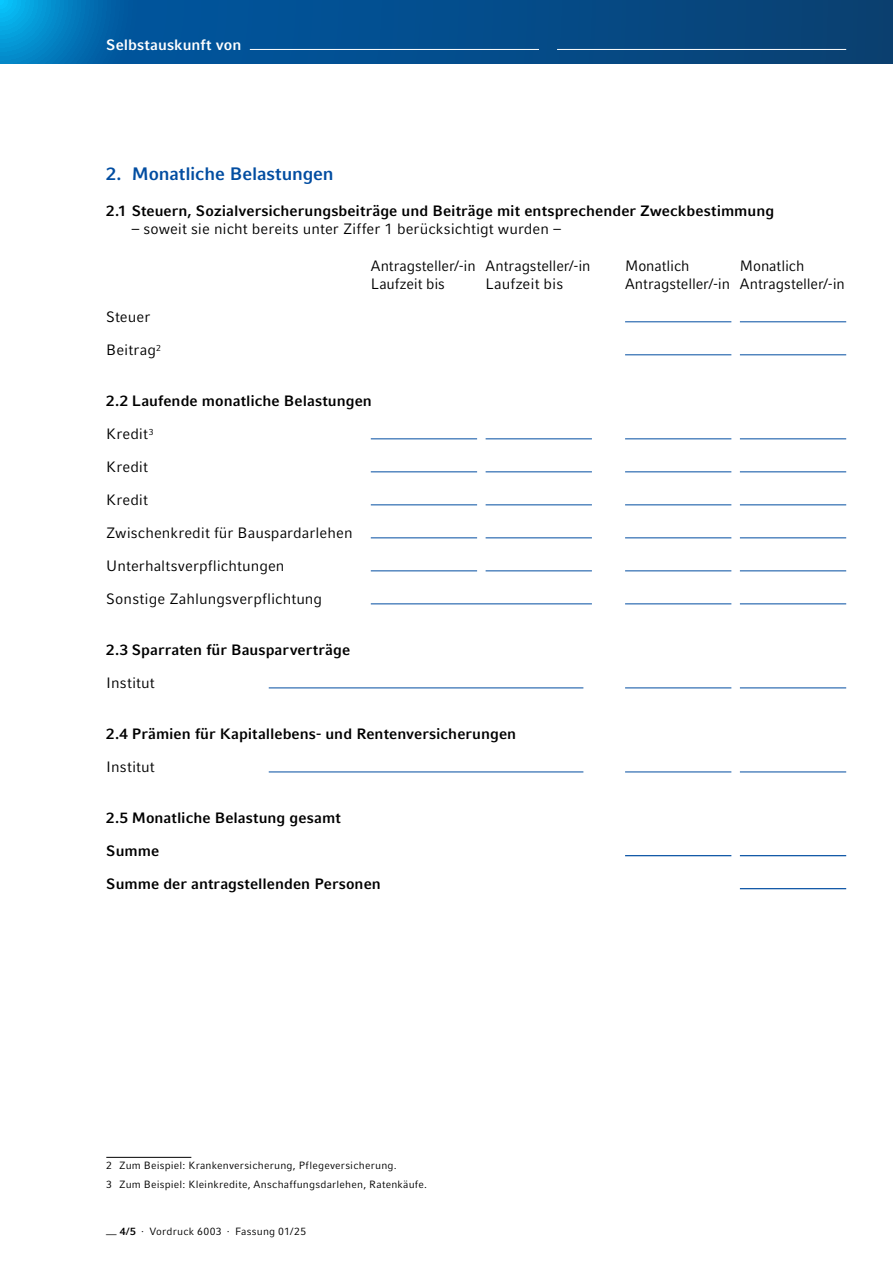
<style>
.page{position:relative;width:893px;height:1263px;background:#fff}
.page>*{position:absolute;margin:0;border:0;box-sizing:border-box;transform-origin:0 0}
.L_Zahl_L_Zahl_E1{font:700 18px "Compatil Fact LT Pro";letter-spacing:-.005em;color:#024da1}
.G_G_frei{font:700 15px "Compatil Fact LT Pro";color:#000}
.G_G_frei-2{font:15px/18px "Compatil Fact LT Pro";color:#000}
.G_G_EZ_LZ{font:15px "Compatil Fact LT Pro";letter-spacing:.005em;color:#000}
.t1{font:700 15px "Compatil Fact LT Pro";letter-spacing:.005em;color:#fff}
.Fuss_Norm_End_Fußnote{font:10.5px "Compatil Fact LT Pro";letter-spacing:.02em;color:#000}
.s1{font-weight:700}
</style>
<div class="page">
<svg style="left:0;top:0;width:893px;height:64px;background:#045290"></svg>
<hr style="left:250px;top:49px;width:289px;height:1px;background:#fff">
<hr style="left:557px;top:49px;width:289px;height:1px;background:#fff">
<hr style="left:625px;top:321px;width:106px;height:1px;background:#024da1">
<hr style="left:740px;top:321px;width:106px;height:1px;background:#024da1">
<hr style="left:625px;top:354px;width:106px;height:1px;background:#024da1">
<hr style="left:740px;top:354px;width:106px;height:1px;background:#024da1">
<hr style="left:371px;top:438px;width:106px;height:1px;background:#024da1">
<hr style="left:486px;top:438px;width:106px;height:1px;background:#024da1">
<hr style="left:625px;top:438px;width:106px;height:1px;background:#024da1">
<hr style="left:740px;top:438px;width:106px;height:1px;background:#024da1">
<hr style="left:371px;top:471px;width:106px;height:1px;background:#024da1">
<hr style="left:486px;top:471px;width:106px;height:1px;background:#024da1">
<hr style="left:625px;top:471px;width:106px;height:1px;background:#024da1">
<hr style="left:740px;top:471px;width:106px;height:1px;background:#024da1">
<hr style="left:371px;top:504px;width:106px;height:1px;background:#024da1">
<hr style="left:486px;top:504px;width:106px;height:1px;background:#024da1">
<hr style="left:625px;top:504px;width:106px;height:1px;background:#024da1">
<hr style="left:740px;top:504px;width:106px;height:1px;background:#024da1">
<hr style="left:371px;top:537px;width:106px;height:1px;background:#024da1">
<hr style="left:486px;top:537px;width:106px;height:1px;background:#024da1">
<hr style="left:625px;top:537px;width:106px;height:1px;background:#024da1">
<hr style="left:740px;top:537px;width:106px;height:1px;background:#024da1">
<hr style="left:371px;top:570px;width:106px;height:1px;background:#024da1">
<hr style="left:486px;top:570px;width:106px;height:1px;background:#024da1">
<hr style="left:625px;top:570px;width:106px;height:1px;background:#024da1">
<hr style="left:740px;top:570px;width:106px;height:1px;background:#024da1">
<hr style="left:371px;top:603px;width:221px;height:1px;background:#024da1">
<hr style="left:625px;top:603px;width:106px;height:1px;background:#024da1">
<hr style="left:740px;top:603px;width:106px;height:1px;background:#024da1">
<hr style="left:269px;top:688px;width:314px;height:1px;background:#024da1">
<hr style="left:625px;top:688px;width:106px;height:1px;background:#024da1">
<hr style="left:740px;top:688px;width:106px;height:1px;background:#024da1">
<hr style="left:269px;top:772px;width:314px;height:1px;background:#024da1">
<hr style="left:625px;top:772px;width:106px;height:1px;background:#024da1">
<hr style="left:740px;top:772px;width:106px;height:1px;background:#024da1">
<hr style="left:625px;top:855px;width:106px;height:1px;background:#024da1">
<hr style="left:740px;top:855px;width:106px;height:1px;background:#024da1">
<hr style="left:740px;top:888px;width:106px;height:1px;background:#024da1">
<hr style="left:106px;top:1157px;width:85px;height:1px;background:#000">
<p class="t1" style="left:106px;top:36px;width:137px">Selbstauskunft von</p>
<h2 class="L_Zahl_L_Zahl_E1" style="left:106px;top:163px;width:229px">2. Monatliche Belastungen</h2>
<p class="G_G_frei" style="left:106px;top:202px;width:669px">2.1 Steuern, Sozialversicherungsbeiträge und Beiträge mit entsprechender Zweckbestimmung</p>
<p class="G_G_EZ_LZ" style="left:132px;top:220px;width:430px">– soweit sie nicht bereits unter Ziffer 1 berücksichtigt wurden –</p>
<p class="G_G_frei-2" style="left:371px;top:257px;width:106px">Antragsteller/-in<br>Laufzeit bis</p>
<p class="G_G_frei-2" style="left:486px;top:257px;width:106px">Antragsteller/-in<br>Laufzeit bis</p>
<p class="G_G_frei-2" style="left:625px;top:257px;width:106px">Monatlich<br>Antragsteller/-in</p>
<p class="G_G_frei-2" style="left:740px;top:257px;width:106px">Monatlich<br>Antragsteller/-in</p>
<p class="G_G_frei-2" style="left:106px;top:308px;width:45px">Steuer</p>
<p class="G_G_frei-2" style="left:106px;top:341px;width:56px">Beitrag<sup>2</sup></p>
<p class="G_G_frei" style="left:106px;top:392px;width:267px">2.2 Laufende monatliche Belastungen</p>
<p class="G_G_frei-2" style="left:106px;top:425px;width:49px">Kredit<sup>3</sup></p>
<p class="G_G_frei-2" style="left:106px;top:458px;width:43px">Kredit</p>
<p class="G_G_frei-2" style="left:106px;top:491px;width:43px">Kredit</p>
<p class="G_G_frei-2" style="left:106px;top:524px;width:248px">Zwischenkredit für Bauspardarlehen</p>
<p class="G_G_frei-2" style="left:106px;top:557px;width:180px">Unterhaltsverpflichtungen</p>
<p class="G_G_frei-2" style="left:106px;top:590px;width:217px">Sonstige Zahlungsverpflichtung</p>
<p class="G_G_frei" style="left:106px;top:641px;width:245px">2.3 Sparraten für Bausparverträge</p>
<p class="G_G_frei-2" style="left:106px;top:674px;width:50px">Institut</p>
<p class="G_G_frei" style="left:106px;top:725px;width:411px">2.4 Prämien für Kapitallebens- und Rentenversicherungen</p>
<p class="G_G_frei-2" style="left:106px;top:758px;width:50px">Institut</p>
<p class="G_G_frei" style="left:106px;top:809px;width:236px">2.5 Monatliche Belastung gesamt</p>
<p class="G_G_frei" style="left:106px;top:842px;width:54px">Summe</p>
<p class="G_G_frei" style="left:106px;top:875px;width:276px">Summe der antragstellenden Personen</p>
<p class="Fuss_Norm_End_Fußnote" style="left:106px;top:1159px;width:292px">2 Zum Beispiel: Krankenversicherung, Pflegeversicherung.</p>
<p class="Fuss_Norm_End_Fußnote" style="left:106px;top:1178px;width:322px">3 Zum Beispiel: Kleinkredite, Anschaffungsdarlehen, Ratenkäufe.</p>
<p class="Fuss_Norm_End_Fußnote" style="left:106px;top:1225px;width:201px">— <span class="s1">4/5</span> · Vordruck 6003 · Fassung 01/25</p>
</div>
